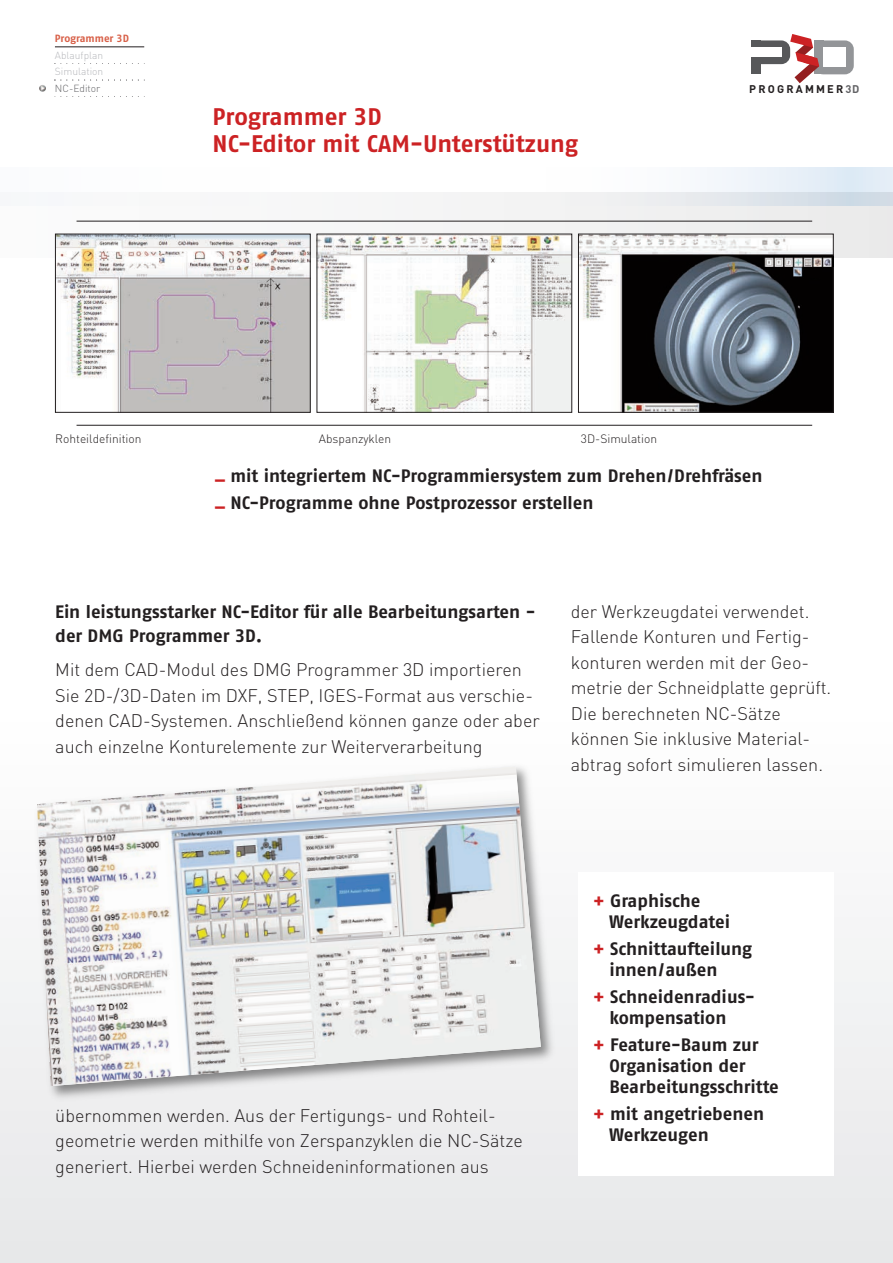
<style>
.page{position:relative;width:893px;height:1263px;background:#fff}
.page>*{position:absolute;margin:0;border:0;box-sizing:border-box;transform-origin:0 0}
.t1{font:24px/27px "Fago No Bold Tf";letter-spacing:-.005em;color:#cc2224}
.t2{font:300 18px/25.5px "DIN Pro";color:#231f20}
.t3{font:18px/21px "Fago No Bold Tf";color:#231f20}
.t4{font:300 12px "DIN Pro";color:#231f20}
.t5{font:700 11.1px "DIN Pro";letter-spacing:.2em;color:#231f20}
.t6{font:10.5px "Fago No Bold Tf";letter-spacing:-.005em;color:#d86048}
.t7{font:300 10.2px/16.5px "DIN Pro";color:#b6b7bb}
.t8{font:300 10.2px "DIN Pro";color:#636366}
.s1{color:#636366}
.s2{color:#cc2224}
</style>
<div class="page">
<svg style="left:0;top:192px;width:893px;height:66px;fill:#f4f4f4"></svg>
<img style="left:57px;top:236px;width:251px;height:174px">
<img style="left:319px;top:236px;width:251px;height:174px">
<img style="left:580px;top:236px;width:251px;height:174px">
<div style="left:578px;top:234px;width:255px;height:178px;border:1px solid #231f20"></div>
<hr style="left:55px;top:47px;width:89px;height:1px;background:#231f20">
<svg style="left:55px;top:63px;width:90px;height:1px"></svg>
<svg style="left:55px;top:80px;width:90px;height:1px"></svg>
<svg style="left:55px;top:96px;width:90px;height:1px"></svg>
<svg style="left:39px;top:85px;width:7px;height:7px"></svg>
<hr style="left:77px;top:221px;width:735px;height:1px;background:#231f20">
<div style="left:0;top:714px;width:893px;height:549px;background:linear-gradient(to bottom,#fffefe,#e7e7e9)"></div>
<div style="left:578px;top:872px;width:255px;height:303px;background:#fff"></div>
<div style="left:0;top:168px;width:270px;height:37px;background:#fbfcfe"></div>
<svg style="left:681px;top:168px;width:212px;height:37px"></svg>
<hr style="left:77px;top:425px;width:735px;height:1px;background:#231f20">
<img style="left:31px;top:760px;width:529px;height:346px">
<img style="left:37px;top:766px;width:504px;height:320px">
<div style="left:814px;top:40px;width:40px;height:34px;background:#939598;border-radius:9px"></div>
<div style="left:823px;top:48px;width:22px;height:19px;background:#fff"></div>
<div style="left:751px;top:40px;width:39px;height:24px;background:#57585a;border-radius:9px"></div>
<div style="left:751px;top:40px;width:9px;height:34px;background:#57585a"></div>
<div style="left:748px;top:48px;width:34px;height:9px;background:#fff"></div>
<svg style="left:784px;top:34px;width:46px;height:49px"></svg>
<img style="left:765px;top:257px;width:68px;height:10px">
<img style="left:793px;top:267px;width:29px;height:10px">
<p class="t6" style="left:55px;top:35px;width:76px">Programmer 3D</p>
<p class="t7" style="left:55px;top:47px;width:50px">Ablaufplan<br>Simulation</p>
<p class="t8" style="left:55px;top:82px;width:47px">NC-Editor</p>
<h1 class="t1" style="left:213px;top:105px;width:367px">Programmer 3D<br>NC-Editor mit CAM-Unterstützung</h1>
<p class="t5" style="left:749px;top:82px;width:112px">PROGRAMMER<span class="s1">3D</span></p>
<p class="t4" style="left:55px;top:431px;width:88px">Rohteildefinition</p>
<p class="t4" style="left:319px;top:431px;width:74px">Abspanzyklen</p>
<p class="t4" style="left:581px;top:431px;width:78px">3D-Simulation</p>
<p class="t3" style="left:215px;top:464px;width:549px;line-height:27px"><sup>_</sup> mit integriertem NC-Programmiersystem zum Drehen/Drehfräsen <sup>_</sup> NC-Programme ohne Postprozessor erstellen</p>
<p class="t3" style="left:55px;top:601px;width:482px;line-height:24px">Ein leistungsstarker NC-Editor für alle Bearbeitungsarten - der DMG Programmer 3D.</p>
<p class="t2" style="left:55px;top:657px;width:486px">Mit dem CAD-Modul des DMG Programmer 3D importieren Sie 2D-/3D-Daten im DXF, STEP, IGES-Format aus verschie&shy;denen CAD-Systemen. Anschließend können ganze oder aber auch einzelne Konturelemente zur Weiterverarbeitung</p>
<p class="t2" style="left:571px;top:598px;width:262px">der Werkzeugdatei verwendet.<br>Fallende Konturen und Fertig&shy;konturen werden mit der Geo&shy;metrie der Schneidplatte geprüft.<br>Die berechneten NC-Sätze können Sie inklusive Material&shy;abtrag sofort simulieren lassen.</p>
<p class="t2" style="left:55px;top:1102px;width:469px">übernommen werden. Aus der Fertigungs- und Rohteil&shy;geometrie werden mithilfe von Zerspanzyklen die NC-Sätze generiert. Hierbei werden Schneideninformationen aus</p>
<p class="t3" style="left:609px;top:892px;width:122px;text-indent:-16px"><span class="s2">+</span> Graphische<br>Werkzeugdatei</p>
<p class="t3" style="left:609px;top:940px;width:144px;text-indent:-16px"><span class="s2">+</span> Schnittaufteilung innen/außen</p>
<p class="t3" style="left:609px;top:988px;width:147px;text-indent:-16px"><span class="s2">+</span> Schneidenradius&shy;kompensation</p>
<p class="t3" style="left:609px;top:1036px;width:171px;text-indent:-16px"><span class="s2">+</span> Feature-Baum zur<br>Organisation der<br>Bearbeitungsschritte</p>
<p class="t3" style="left:609px;top:1105px;width:156px;text-indent:-16px"><span class="s2">+</span> mit angetriebenen<br>Werkzeugen</p>
</div>
